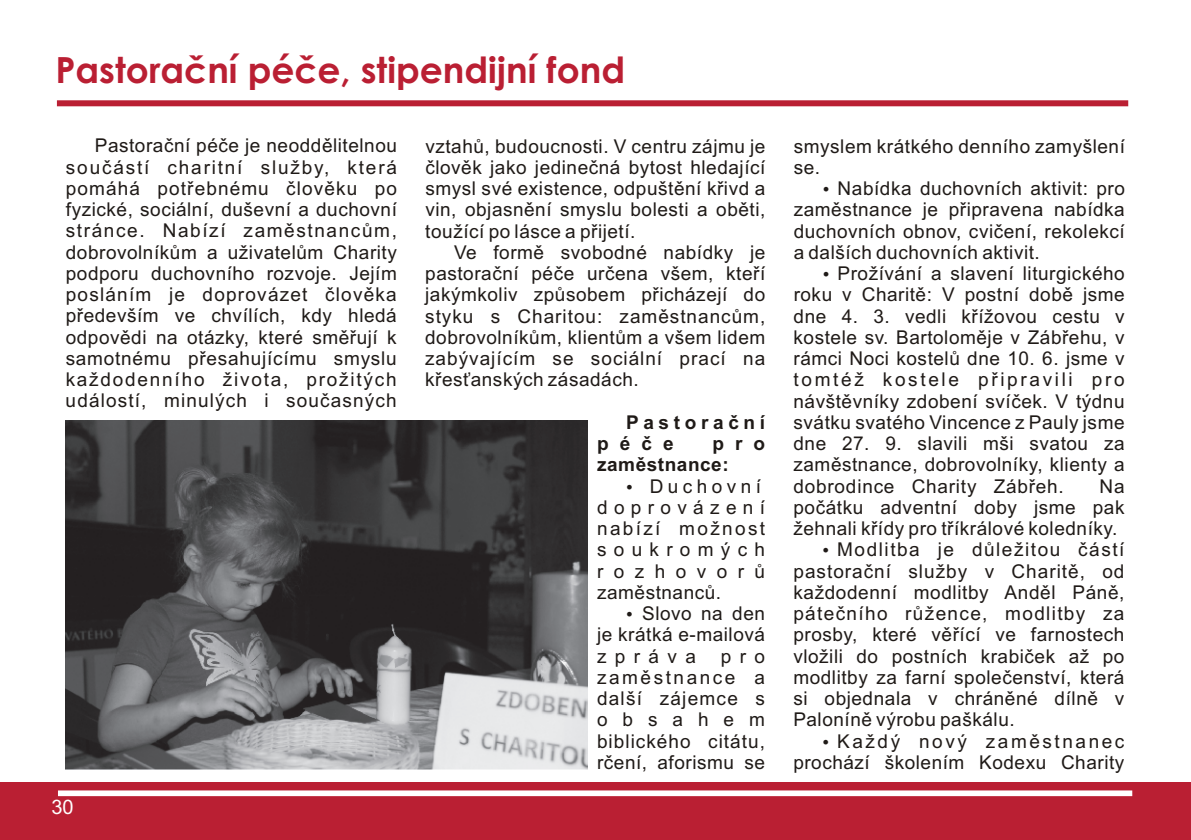
<style>
.page{position:relative;width:1191px;height:840px;background:#fff}
.page>*{position:absolute;margin:0;border:0;box-sizing:border-box;transform-origin:0 0}
.t1{font:700 36px "Century Gothic";color:#ba1f33}
.t2{font:20px "Arial";color:#fff}
.t3{font:19px "Arial";letter-spacing:.03em;color:#1f1a17}
.t4{font:19px "Arial";letter-spacing:.05em;color:#1f1a17}
.t5{font:19px "Arial";letter-spacing:.095em;color:#1f1a17}
.t6{font:19px "Arial";letter-spacing:.06em;color:#1f1a17}
.t7{font:19px "Arial";letter-spacing:.065em;color:#1f1a17}
.t8{font:19px "Arial";letter-spacing:.135em;color:#1f1a17}
.t9{font:19px "Arial";letter-spacing:.085em;color:#1f1a17}
.t10{font:19px "Arial";letter-spacing:.07em;color:#1f1a17}
.t11{font:19px "Arial";letter-spacing:.14em;color:#1f1a17}
.t12{font:19px "Arial";letter-spacing:.08em;color:#1f1a17}
.t13{font:700 19px "Arial";letter-spacing:.245em;color:#1f1a17}
.t14{font:19px "Arial";letter-spacing:.055em;color:#1f1a17}
.t15{font:19px "Arial";letter-spacing:.125em;color:#1f1a17}
.t16{font:700 19px "Arial";letter-spacing:.03em;color:#1f1a17}
.t17{font:19px "Arial";letter-spacing:.335em;color:#1f1a17}
.t18{font:19px "Arial";letter-spacing:.385em;color:#1f1a17}
.t19{font:19px "Arial";letter-spacing:.55em;color:#1f1a17}
.t20{font:19px "Arial";letter-spacing:.235em;color:#1f1a17}
.t21{font:19px "Arial";letter-spacing:.785em;color:#1f1a17}
.t22{font:16.2px "Wingdings";color:#1f1a17}
</style>
<div class="page">
<div style="left:0;top:782px;width:1191px;height:57px;background:#ba1f33"></div>
<div style="left:58px;top:790px;width:1074px;height:5px;background:#fff"></div>
<div style="left:57px;top:100px;width:1071px;height:6px;background:#ba1f33"></div>
<img style="left:65px;top:420px;width:522px;height:348px">
<h1 class="t1" style="left:55px;top:56px;width:571px">Pastorační péče, stipendijní fond</h1>
<p class="t3" style="left:95px;top:138px;width:304px">Pastorační péče je neoddělitelnou</p>
<p class="t3" style="left:425px;top:139px;width:341px">vztahů, budoucnosti. V centru zájmu je</p>
<p class="t3" style="left:794px;top:139px;width:332px">smyslem krátkého denního zamyšlení</p>
<p class="t5" style="left:66px;top:160px;width:332px">součástí charitní služby, která</p>
<p class="t3" style="left:425px;top:160px;width:341px">člověk jako jedinečná bytost hledající</p>
<p class="t3" style="left:794px;top:160px;width:28px">se.</p>
<p class="t6" style="left:66px;top:181px;width:332px">pomáhá potřebnému člověku po</p>
<p class="t3" style="left:425px;top:181px;width:341px">smysl své existence, odpuštění křivd a</p>
<p class="t3" style="left:822px;top:181px;width:304px">•Nabídka duchovních aktivit: pro</p>
<p class="t3" style="left:66px;top:202px;width:332px">fyzické, sociální, duševní a duchovní</p>
<p class="t3" style="left:425px;top:202px;width:341px">vin, objasnění smyslu bolesti a oběti,</p>
<p class="t3" style="left:794px;top:202px;width:332px">zaměstnance je připravena nabídka</p>
<p class="t9" style="left:66px;top:223px;width:332px">stránce. Nabízí zaměstnancům,</p>
<p class="t3" style="left:425px;top:224px;width:212px">toužící po lásce a přijetí.</p>
<p class="t3" style="left:793px;top:224px;width:332px">duchovních obnov, cvičení, rekolekcí</p>
<p class="t3" style="left:66px;top:245px;width:332px">dobrovolníkům a uživatelům Charity</p>
<p class="t3" style="left:454px;top:245px;width:313px">Ve formě svobodné nabídky je</p>
<p class="t3" style="left:793px;top:245px;width:248px">a dalších duchovních aktivit.</p>
<p class="t3" style="left:66px;top:266px;width:332px">podporu duchovního rozvoje. Jejím</p>
<p class="t3" style="left:425px;top:266px;width:341px">pastorační péče určena všem, kteří</p>
<p class="t3" style="left:822px;top:266px;width:304px">•Prožívání a slavení liturgického</p>
<p class="t7" style="left:66px;top:287px;width:332px">posláním je doprovázet člověka</p>
<p class="t3" style="left:425px;top:287px;width:341px">jakýmkoliv způsobem přicházejí do</p>
<p class="t3" style="left:793px;top:287px;width:332px">roku v Charitě: V postní době jsme</p>
<p class="t3" style="left:66px;top:308px;width:332px">především ve chvílích, kdy hledá</p>
<p class="t4" style="left:425px;top:308px;width:341px">styku s Charitou: zaměstnancům,</p>
<p class="t3" style="left:793px;top:308px;width:332px">dne 4. 3. vedli křížovou cestu v</p>
<p class="t3" style="left:66px;top:329px;width:332px">odpovědi na otázky, které směřují k</p>
<p class="t3" style="left:425px;top:330px;width:341px">dobrovolníkům, klientům a všem lidem</p>
<p class="t3" style="left:793px;top:330px;width:332px">kostele sv. Bartoloměje v Zábřehu, v</p>
<p class="t3" style="left:66px;top:351px;width:332px">samotnému přesahujícímu smyslu</p>
<p class="t4" style="left:425px;top:351px;width:341px">zabývajícím se sociální prací na</p>
<p class="t3" style="left:793px;top:351px;width:332px">rámci Noci kostelů dne 10. 6. jsme v</p>
<p class="t5" style="left:66px;top:372px;width:332px">každodenního života, prožitých</p>
<p class="t3" style="left:425px;top:372px;width:215px">křesťanských zásadách.</p>
<p class="t11" style="left:793px;top:372px;width:332px">tomtéž kostele připravili pro</p>
<p class="t6" style="left:66px;top:393px;width:332px">událostí, minulých i současných</p>
<p class="t3" style="left:793px;top:393px;width:332px">návštěvníky zdobení svíček. V týdnu</p>
<p class="t13" style="left:626px;top:415px;width:141px">Pastorační</p>
<p class="t3" style="left:793px;top:415px;width:332px">svátku svatého Vincence z Pauly jsme</p>
<p class="t13" style="left:597px;top:436px;width:78px">péče</p>
<p class="t13" style="left:712px;top:436px;width:54px">pro</p>
<p class="t3" style="left:793px;top:436px;width:332px">dne 27. 9. slavili mši svatou za</p>
<p class="t16" style="left:597px;top:457px;width:133px">zaměstnance:</p>
<p class="t22" style="left:626px;top:480px;width:50px">•</p>
<p class="t3" style="left:793px;top:457px;width:332px">zaměstnance, dobrovolníky, klienty a</p>
<p class="t20" style="left:650px;top:478px;width:113px">Duchovní</p>
<p class="t3" style="left:793px;top:478px;width:272px">dobrodince Charity Zábřeh.</p>
<p class="t3" style="left:1099px;top:478px;width:27px">Na</p>
<p class="t17" style="left:597px;top:499px;width:169px">doprovázení</p>
<p class="t3" style="left:793px;top:499px;width:332px">počátku adventní doby jsme pak</p>
<p class="t15" style="left:597px;top:521px;width:169px">nabízí možnost</p>
<p class="t3" style="left:793px;top:521px;width:325px">žehnali křídy pro tříkrálové koledníky.</p>
<p class="t18" style="left:597px;top:542px;width:169px">soukromých</p>
<p class="t12" style="left:822px;top:542px;width:304px">•Modlitba je důležitou částí</p>
<p class="t19" style="left:597px;top:563px;width:169px">rozhovorů</p>
<p class="t4" style="left:793px;top:563px;width:332px">pastorační služby v Charitě, od</p>
<p class="t3" style="left:597px;top:584px;width:126px">zaměstnanců.</p>
<p class="t22" style="left:626px;top:607px;width:50px">•</p>
<p class="t3" style="left:793px;top:584px;width:332px">každodenní modlitby Anděl Páně,</p>
<p class="t3" style="left:642px;top:606px;width:124px">Slovo na den</p>
<p class="t10" style="left:793px;top:606px;width:332px">pátečního růžence, modlitby za</p>
<p class="t3" style="left:597px;top:627px;width:169px">je krátká e-mailová</p>
<p class="t3" style="left:793px;top:627px;width:332px">prosby, které věřící ve farnostech</p>
<p class="t3" style="left:597px;top:648px;width:100px">zpráva</p>
<p class="t3" style="left:721px;top:648px;width:46px">pro</p>
<p class="t3" style="left:793px;top:648px;width:332px">vložili do postních krabiček až po</p>
<p class="t8" style="left:597px;top:669px;width:169px">zaměstnance a</p>
<p class="t3" style="left:793px;top:669px;width:332px">modlitby za farní společenství, která</p>
<p class="t7" style="left:597px;top:690px;width:169px">další zájemce s</p>
<p class="t3" style="left:793px;top:690px;width:332px">si objednala v chráněné dílně v</p>
<p class="t21" style="left:597px;top:712px;width:169px">obsahem</p>
<p class="t3" style="left:793px;top:712px;width:223px">Paloníně výrobu paškálu.</p>
<p class="t14" style="left:597px;top:733px;width:169px">biblického citátu,</p>
<p class="t8" style="left:822px;top:733px;width:304px">•Každý nový zaměstnanec</p>
<p class="t3" style="left:597px;top:754px;width:169px">rčení, aforismu se</p>
<p class="t3" style="left:793px;top:754px;width:332px">prochází školením Kodexu Charity</p>
<p class="t2" style="left:51px;top:798px;width:24px">30</p>
</div>
